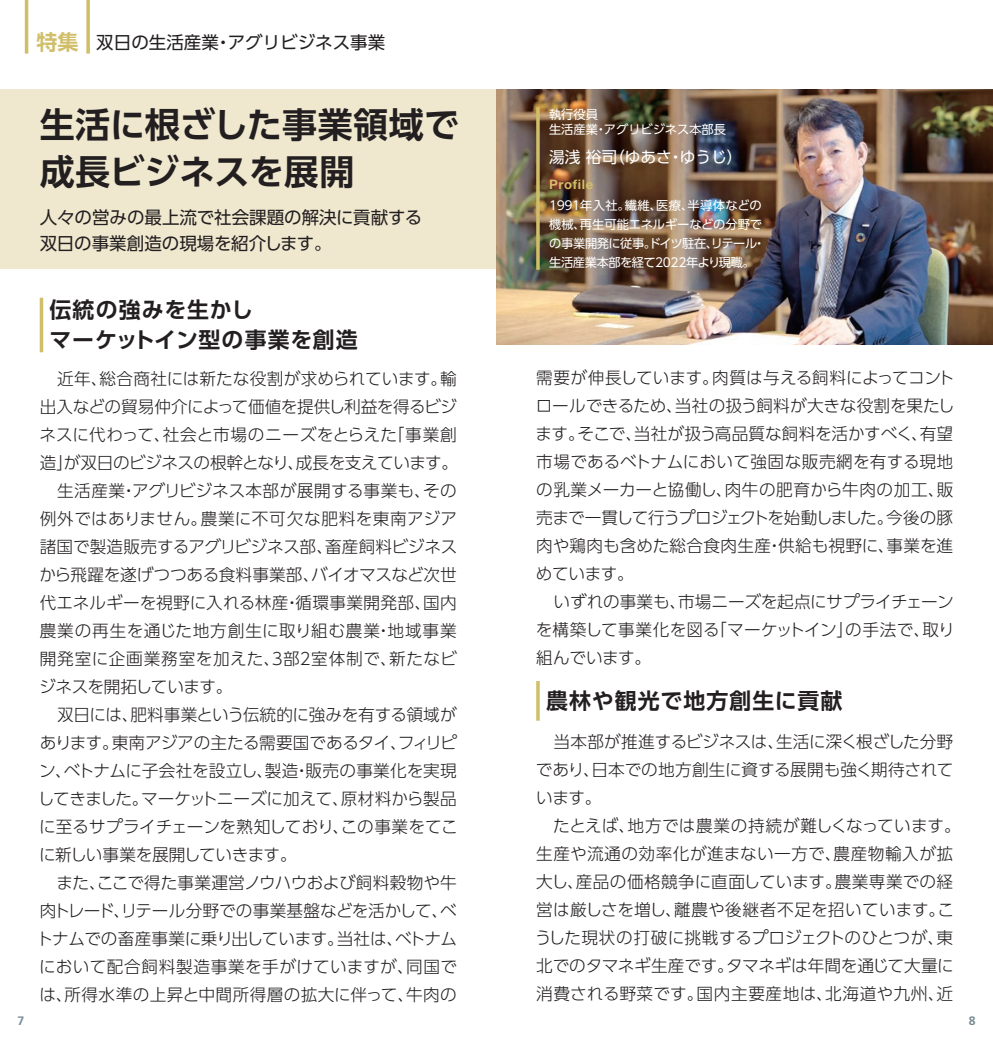
<style>
.page{position:relative;width:993px;height:1042px;background:#fff}
.page>*{position:absolute;margin:0;border:0;box-sizing:border-box;transform-origin:0 0}
.t1{font:700 35px/47.2px "UD Shin Go Pro De";letter-spacing:.005em;color:#231f20}
.t2{font:700 21.88px/29.8px "UD Shin Go Pro De";letter-spacing:.045em;color:#231f20}
.t3{font:700 21px "UD Shin Go Pro De";color:#d0be69}
.t4{font:17.5px/26.2px "UD Shin Go Pro";color:#231f20}
.t5{font:300 16.62px/28px "UD Shin Go Pro";color:#231f20;text-align:justify}
.t6{font:300 16.62px "UD Shin Go Pro";letter-spacing:-.03em;color:#231f20}
.t7{font:300 16.62px "UD Shin Go Pro";letter-spacing:-.02em;color:#231f20}
.t8{font:300 16.62px "UD Shin Go Pro";letter-spacing:.025em;color:#231f20}
.t9{font:300 16.62px "UD Shin Go Pro";letter-spacing:-.025em;color:#231f20}
.t10{font:300 16.62px "UD Shin Go Pro";letter-spacing:.035em;color:#231f20}
.t11{font:300 16.62px "UD Shin Go Pro";letter-spacing:.05em;color:#231f20}
.t12{font:15.75px "UD Shin Go Pro";letter-spacing:-.005em;color:#fff}
.t13{font:700 13.12px "Helvetica Neue LT Std";letter-spacing:.05em;color:#d0be69}
.t14{font:12.25px/19.2px "UD Shin Go Pro";letter-spacing:-.025em;color:#fff}
.t15{font:12.25px/15.8px "UD Shin Go Pro";letter-spacing:-.005em;color:#fff}
.t16{font:700 12.25px "Frutiger LT Std";color:#7b8c95}
</style>
<div class="page">
<div style="left:0;top:89px;width:546px;height:180px;background:#efe8cf"></div>
<img style="left:496px;top:89px;width:496px;height:256px">
<hr style="left:25px;top:0;width:3px;height:54px;background:#d0be69">
<hr style="left:40px;top:298px;width:3px;height:54px;background:#d0be69">
<hr style="left:536px;top:681px;width:3px;height:40px;background:#d0be69">
<svg style="left:86px;top:0;width:4px;height:54px"></svg>
<hr style="left:536px;top:107px;width:3px;height:163px;background:#d0be69">
<p class="t3" style="left:36px;top:25px;width:44px">特集</p>
<p class="t4" style="left:96px;top:29px;width:290px">双日の生活産業・アグリビジネス事業</p>
<h1 class="t1" style="left:40px;top:100px;width:421px">生活に根ざした事業領域で成長ビジネスを展開</h1>
<p class="t4" style="left:40px;top:203px;width:384px">人々の営みの最上流で社会課題の解決に貢献する双日の事業創造の現場を紹介します。</p>
<h2 class="t2" style="left:49px;top:295px;width:310px">伝統の強みを生かし<br>マーケットイン型の事業を創造</h2>
<p class="t5" style="left:57px;top:364px;width:401px">近年、総合商社には新たな役割が求められています。輸</p>
<p class="t9" style="left:40px;top:393px;width:418px">出入などの貿易仲介によって価値を提供し利益を得るビジ</p>
<p class="t5" style="left:39px;top:420px;width:418px">ネスに代わって、社会と市場のニーズをとらえた「事業創</p>
<p class="t6" style="left:40px;top:449px;width:419px">造」が双日のビジネスの根幹となり、成長を支えています。</p>
<p class="t5" style="left:57px;top:476px;width:401px">生活産業・アグリビジネス本部が展開する事業も、その</p>
<p class="t8" style="left:40px;top:505px;width:419px">例外ではありません。農業に不可欠な肥料を東南アジア</p>
<p class="t5" style="left:40px;top:532px;width:419px">諸国で製造販売するアグリビジネス部、畜産飼料ビジネス</p>
<p class="t7" style="left:39px;top:561px;width:419px">から飛躍を遂げつつある食料事業部、バイオマスなど次世</p>
<p class="t5" style="left:40px;top:588px;width:418px">代エネルギーを視野に入れる林産・循環事業開発部、国内</p>
<p class="t11" style="left:40px;top:617px;width:418px">農業の再生を通じた地方創生に取り組む農業・地域事業</p>
<p class="t10" style="left:40px;top:645px;width:418px">開発室に企画業務室を加えた、3部2室体制で、新たなビ</p>
<p class="t6" style="left:39px;top:673px;width:195px">ジネスを開拓しています。</p>
<p class="t7" style="left:57px;top:701px;width:401px">双日には、肥料事業という伝統的に強みを有する領域が</p>
<p class="t6" style="left:40px;top:729px;width:418px">あります。東南アジアの主たる需要国であるタイ、フィリピ</p>
<p class="t5" style="left:39px;top:756px;width:419px">ン、ベトナムに子会社を設立し、製造・販売の事業化を実現</p>
<p class="t7" style="left:38px;top:785px;width:420px">してきました。マーケットニーズに加えて、原材料から製品</p>
<p class="t5" style="left:39px;top:812px;width:420px">に至るサプライチェーンを熟知しており、この事業をてこ</p>
<p class="t9" style="left:39px;top:841px;width:259px">に新しい事業を展開していきます。</p>
<p class="t5" style="left:56px;top:868px;width:401px">また、ここで得た事業運営ノウハウおよび飼料穀物や牛</p>
<p class="t5" style="left:40px;top:896px;width:418px">肉トレード、リテール分野での事業基盤などを活かして、ベ</p>
<p class="t6" style="left:37px;top:925px;width:422px">トナムでの畜産事業に乗り出しています。当社は、ベトナム</p>
<p class="t8" style="left:39px;top:953px;width:419px">において配合飼料製造事業を手がけていますが、同国で</p>
<p class="t8" style="left:39px;top:981px;width:419px">は、所得水準の上昇と中間所得層の拡大に伴って、牛肉の</p>
<p class="t15" style="left:549px;top:106px;width:178px">執行役員<br>生活産業・アグリビジネス本部長</p>
<p class="t12" style="left:549px;top:144px;width:195px">湯浅裕司（ゆあさ・ゆうじ）</p>
<p class="t13" style="left:549px;top:176px;width:46px">Profile</p>
<p class="t14" style="left:549px;top:195px;width:218px">1991年入社。繊維、医療、半導体などの機械、再生可能エネルギーなどの分野での事業開発に従事。ドイツ駐在、リテール・生活産業本部を経て2022年より現職。</p>
<p class="t5" style="left:535px;top:363px;width:420px">需要が伸長しています。肉質は与える飼料によってコントロールできるため、当社の扱う飼料が大きな役割を果たします。そこで、当社が扱う高品質な飼料を活かすべく、有望市場であるベトナムにおいて強固な販売網を有する現地の乳業メーカーと協働し、肉牛の肥育から牛肉の加工、販売まで一貫して行うプロジェクトを始動しました。今後の豚肉や鶏肉も含めた総合食肉生産・供給も視野に、事業を進めています。</p>
<p class="t5" style="left:535px;top:587px;width:420px;text-indent:18px">いずれの事業も、市場ニーズを起点にサプライチェーンを構築して事業化を図る「マーケットイン」の手法で、取り組んでいます。</p>
<h2 class="t2" style="left:546px;top:685px;width:297px">農林や観光で地方創生に貢献</h2>
<p class="t5" style="left:535px;top:727px;width:419px;text-indent:18px">当本部が推進するビジネスは、生活に深く根ざした分野であり、日本での地方創生に資する展開も強く期待されています。</p>
<p class="t5" style="left:534px;top:811px;width:427px;text-align:left;text-indent:19px">たとえば、地方では農業の持続が難しくなっています。生産や流通の効率化が進まない一方で、農産物輸入が拡大し、産品の価格競争に直面しています。農業専業での経営は厳しさを増し、離農や後継者不足を招いています。こうした現状の打破に挑戦するプロジェクトのひとつが、東北でのタマネギ生産です。タマネギは年間を通じて大量に消費される野菜です。国内主要産地は、北海道や九州、近</p>
<p class="t16" style="left:17px;top:1013px;width:8px">7</p>
<p class="t16" style="left:968px;top:1013px;width:8px">8</p>
</div>
